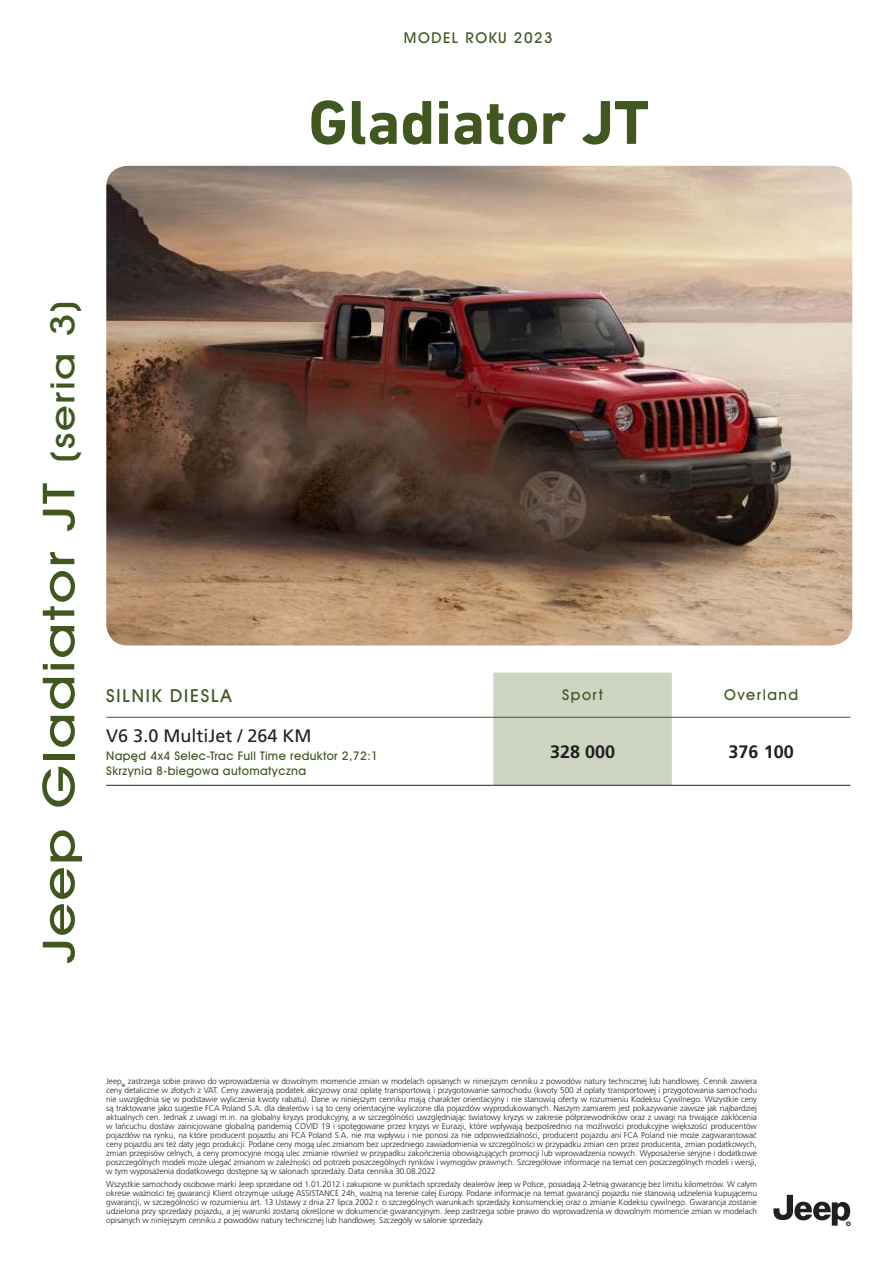
<style>
.page{position:relative;width:893px;height:1263px;background:#fff}
.page>*{position:absolute;margin:0;border:0;box-sizing:border-box;transform-origin:0 0}
.t1{font:700 63px "DIN Next LT Pro";color:#40581f}
.t2{font:500 44.4px "Avant Garde PL";letter-spacing:.04em;color:#40581f;scale:1.25 1}
.t3{font:18px "Frutiger LT Pl";color:#231f20}
.t4{font:500 18px "Avant Garde PL";letter-spacing:.1em;color:#40581f}
.t5{font:700 18px "Frutiger LT Pl";color:#231f20}
.t6{font:500 15px "Avant Garde PL";letter-spacing:.1em;color:#40581f}
.t7{font:500 12px/14.4px "Avant Garde PL";letter-spacing:.03em;color:#40581f}
.t8{font:300 8.25px/9px "Frutiger LT Pl";letter-spacing:-.01em;color:#231f20;text-align:justify}
.s1{font-size:33.6px}
</style>
<div class="page">
<svg style="left:773px;top:1195px;width:77px;height:31px"></svg>
<div style="left:493px;top:673px;width:179px;height:112px;background:#cdd5c2"></div>
<hr style="left:106px;top:717px;width:387px;height:1px;background:#40581f">
<hr style="left:493px;top:717px;width:179px;height:1px;background:#40581f">
<hr style="left:672px;top:717px;width:178px;height:1px;background:#40581f">
<hr style="left:106px;top:785px;width:387px;height:1px;background:#231f20">
<hr style="left:493px;top:785px;width:179px;height:1px;background:#231f20">
<hr style="left:672px;top:785px;width:178px;height:1px;background:#231f20">
<img style="left:106px;top:166px;width:746px;height:479px">
<h3 class="t6" style="left:404px;top:28px;width:150px">MODEL ROKU 2023</h3>
<h1 class="t1" style="left:308px;top:86px;width:342px">Gladiator JT</h1>
<h2 class="t2" style="left:32px;top:963px;width:532px;rotate:-90deg">Jeep Gladiator JT <span class="s1">(seria 3)</span></h2>
<h3 class="t4" style="left:106px;top:684px;width:127px">SILNIK DIESLA</h3>
<h3 class="t6" style="left:562px;top:686px;width:42px">Sport</h3>
<h3 class="t6" style="left:724px;top:686px;width:76px">Overland</h3>
<h3 class="t3" style="left:106px;top:725px;width:207px">V6 3.0 MultiJet / 264 KM</h3>
<h3 class="t7" style="left:106px;top:748px;width:273px">Nap´d 4x4 Selec-Trac Full Time reduktor 2,72:1<br>Skrzynia 8-biegowa automatyczna</h3>
<h3 class="t5" style="left:550px;top:741px;width:67px">328 000</h3>
<h3 class="t5" style="left:729px;top:741px;width:67px">376 100</h3>
<p class="t8" style="left:106px;top:1077px;width:652px">Jeep<sub>®</sub> zastrzega sobie prawo do wprowadzenia w dowolnym momencie zmian w modelach opisanych w niniejszym cenniku z powodów natury technicznej lub handlowej. Cennik zawiera ceny detaliczne w złotych z VAT. Ceny zawierają podatek akcyzowy oraz opłatę transportową i przygotowanie samochodu (kwoty 500 zł opłaty transportowej i przygotowania samochodu nie uwzględnia się w podstawie wyliczenia kwoty rabatu). Dane w niniejszym cenniku mają charakter orientacyjny i nie stanowią oferty w rozumieniu Kodeksu Cywilnego. Wszystkie ceny są traktowane jako sugestie FCA Poland S.A. dla dealerów i są to ceny orientacyjne wyliczone dla pojazdów wyprodukowanych. Naszym zamiarem jest pokazywanie zawsze jak najbardziej aktualnych cen. Jednak z uwagi m.in. na globalny kryzys produkcyjny, a w szczególności uwzględniając światowy kryzys w zakresie półprzewodników oraz z uwagi na trwające zakłócenia w łańcuchu dostaw zainicjowane globalną pandemią COVID 19 i spotęgowane przez kryzys w Eurazji, które wpływają bezpośrednio na możliwości produkcyjne większości producentów pojazdów na rynku, na które producent pojazdu ani FCA Poland S.A. nie ma wpływu i nie ponosi za nie odpowiedzialności, producent pojazdu ani FCA Poland nie może zagwarantować ceny pojazdu ani też daty jego produkcji. Podane ceny mogą ulec zmianom bez uprzedniego zawiadomienia w szczególności w przypadku zmian cen przez producenta, zmian podatkowych, zmian przepisów celnych, a ceny promocyjne mogą ulec zmianie również w przypadku zakończenia obowiązujących promocji lub wprowadzenia nowych. Wyposażenie seryjne i dodatkowe poszczególnych modeli może ulegać zmianom w zależności od potrzeb poszczególnych rynków i wymogów prawnych. Szczegółowe informacje na temat cen poszczególnych modeli i wersji, w tym wyposażenia dodatkowego dostępne są w salonach sprzedaży. Data cennika 30.08.2022</p>
<p class="t8" style="left:106px;top:1180px;width:652px">Wszystkie samochody osobowe marki Jeep sprzedane od 1.01.2012 i zakupione w punktach sprzedaży dealerów Jeep w Polsce, posiadają 2-letnią gwarancję bez limitu kilometrów. W całym okresie ważności tej gwarancji Klient otrzymuje usługę ASSISTANCE 24h, ważną na terenie całej Europy. Podane informacje na temat gwarancji pojazdu nie stanowią udzielenia kupującemu gwarancji, w szczególności w rozumieniu art. 13 Ustawy z dnia 27 lipca 2002 r. o szczególnych warunkach sprzedaży konsumenckiej oraz o zmianie Kodeksu cywilnego. Gwarancja zostanie udzielona przy sprzedaży pojazdu, a jej warunki zostaną określone w dokumencie gwarancyjnym. Jeep zastrzega sobie prawo do wprowadzenia w dowolnym momencie zmian w modelach opisanych w niniejszym cenniku z powodów natury technicznej lub handlowej. Szczegóły w salonie sprzedaży.</p>
</div>
